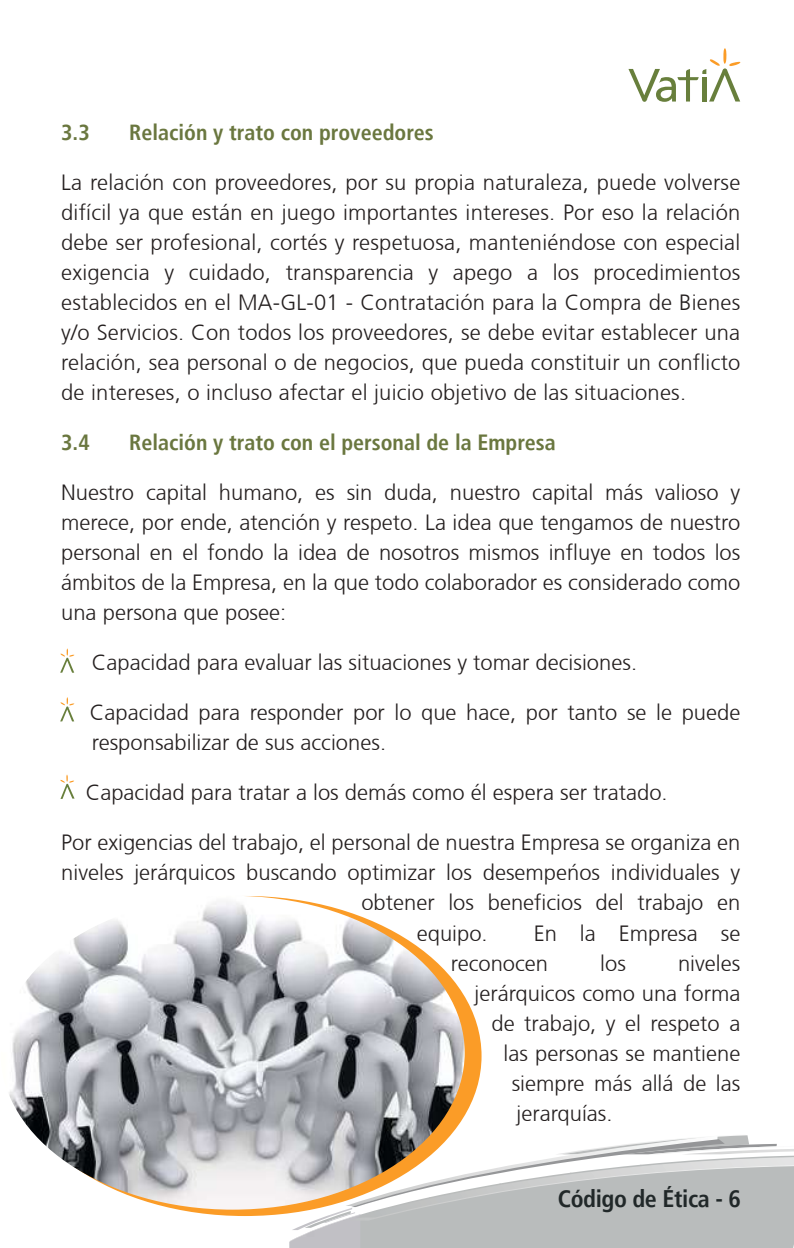
<style>
.page{position:relative;width:794px;height:1248px;background:#fff}
.page>*{position:absolute;margin:0;border:0;box-sizing:border-box;transform-origin:0 0}
.t1{font:700 condensed 24px "Frutiger LT";letter-spacing:-.015em;color:#212829}
.t2{font:300 22px/30px "Frutiger CE";color:#241f1f;text-align:justify}
.t3{font:700 condensed 22px "Frutiger LT";color:#6a773f}
.s1{color:#fff}
</style>
<div class="page">
<img style="left:292px;top:1209px;width:22px;height:4px">
<img style="left:304px;top:1210px;width:41px;height:3px">
<img style="left:323px;top:1211px;width:22px;height:2px">
<img style="left:289px;top:1214px;width:71px;height:33px">
<svg style="left:345px;top:1135px;width:449px;height:85px"></svg>
<svg style="left:628px;top:48px;width:112px;height:54px"></svg>
<svg style="left:60px;top:648px;width:14px;height:24px"></svg>
<svg style="left:60px;top:697px;width:14px;height:24px"></svg>
<svg style="left:60px;top:774px;width:15px;height:24px"></svg>
<img style="left:9px;top:896px;width:456px;height:313px">
<p class="t3" style="left:61px;top:119px;width:30px">3.3</p>
<p class="t3" style="left:129px;top:119px;width:306px">Relación y trato con proveedores</p>
<p class="t2" style="left:61px;top:167px;width:681px">La relación con proveedores, por su propia naturaleza, puede volverse difícil ya que están en juego importantes intereses. Por eso la relación debe ser profesional, cortés y respetuosa, manteniéndose con especial exigencia y cuidado, transparencia y apego a los procedimientos establecidos en el MA-GL-01 - Contratación para la Compra de Bienes y/o Servicios. Con todos los proveedores, se debe evitar establecer una relación, sea personal o de negocios, que pueda constituir un conflicto de intereses, o incluso afectar el juicio objetivo de las situaciones.</p>
<p class="t3" style="left:61px;top:429px;width:30px">3.4</p>
<p class="t3" style="left:129px;top:429px;width:428px">Relación y trato con el personal de la Empresa</p>
<p class="t2" style="left:61px;top:477px;width:680px">Nuestro capital humano, es sin duda, nuestro capital más valioso y merece, por ende, atención y respeto. La idea que tengamos de nuestro personal en el fondo la idea de nosotros mismos influye en todos los ámbitos de la Empresa, en la que todo colaborador es considerado como una persona que posee:</p>
<p class="t2" style="left:92px;top:647px;width:547px">Capacidad para evaluar las situaciones y tomar decisiones.</p>
<p class="t2" style="left:61px;top:697px;width:680px;text-indent:29px">Capacidad para responder por lo que hace, por tanto se le puede <span class="s1">.</span> responsabilizar de sus acciones.</p>
<p class="t2" style="left:86px;top:777px;width:583px">Capacidad para tratar a los demás como él espera ser tratado.</p>
<p class="t2" style="left:61px;top:827px;width:680px">Por exigencias del trabajo, el personal de nuestra Empresa se organiza en</p>
<p class="t2" style="left:61px;top:857px;width:680px">niveles jerárquicos buscando optimizar los desempeños individuales y</p>
<p class="t2" style="left:361px;top:887px;width:380px">obtener los beneficios del trabajo en</p>
<p class="t2" style="left:417px;top:917px;width:72px">equipo.</p>
<p class="t2" style="left:451px;top:917px;width:291px;text-indent:83px">En la Empresa se reconocen</p>
<p class="t2" style="left:600px;top:947px;width:27px">los</p>
<p class="t2" style="left:678px;top:947px;width:64px">niveles</p>
<p class="t2" style="left:474px;top:977px;width:267px">jerárquicos como una forma</p>
<p class="t2" style="left:491px;top:1007px;width:250px">de trabajo, y el respeto a</p>
<p class="t2" style="left:503px;top:1037px;width:238px">las personas se mantiene</p>
<p class="t2" style="left:511px;top:1067px;width:230px">siempre más allá de las</p>
<p class="t2" style="left:516px;top:1097px;width:98px">jerarquías.</p>
<p class="t1" style="left:558px;top:1183px;width:185px">Código de Ética - 6</p>
</div>
